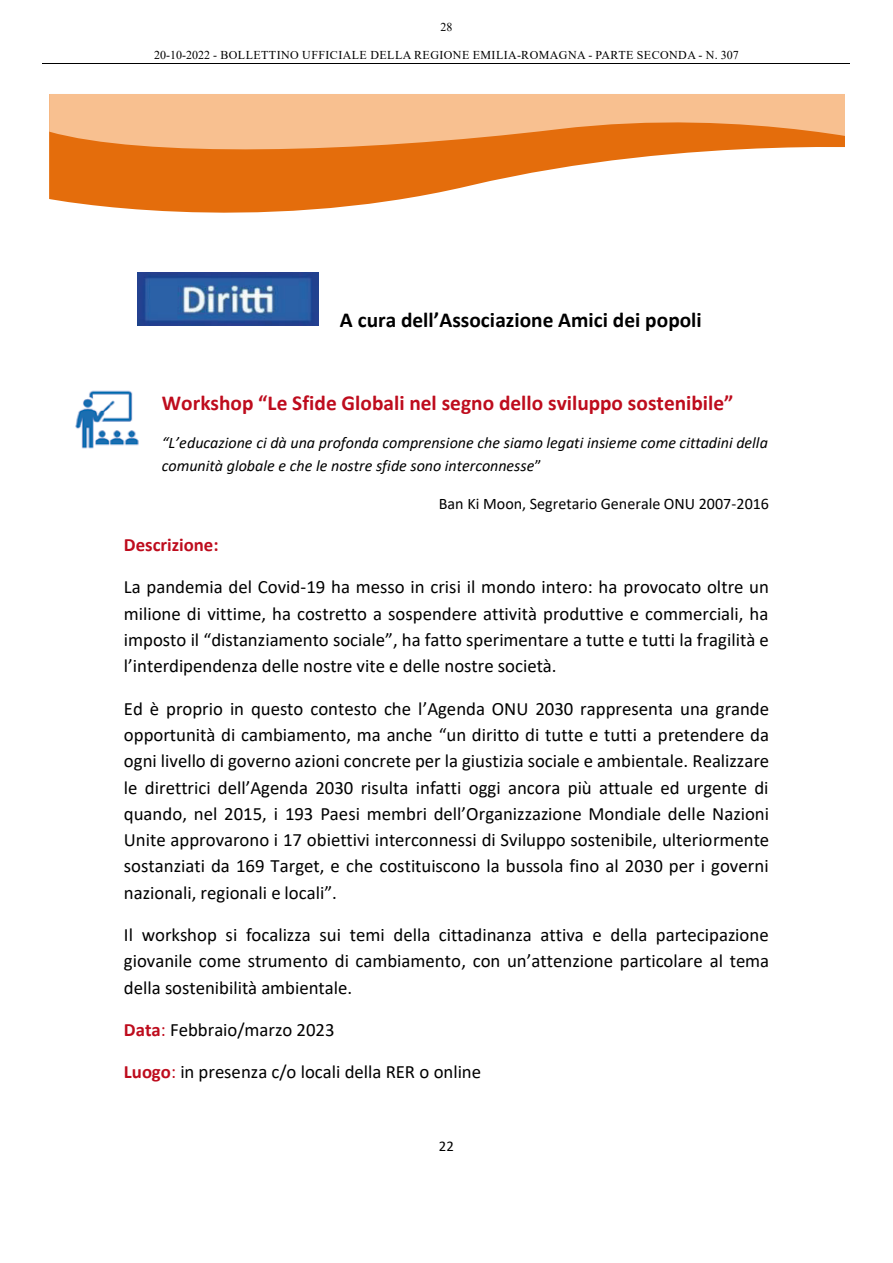
<style>
.page{position:relative;width:893px;height:1263px;background:#fff}
.page>*{position:absolute;margin:0;border:0;box-sizing:border-box;transform-origin:0 0}
.t1{font:700 21.3px "Calibri";color:#be0c1d}
.t2{font:700 21.3px "Calibri";color:#000}
.t3{font:18.75px/26.2px "Calibri";color:#000;text-align:justify}
.t4{font:700 18.75px "Calibri";color:#be0c1d}
.t5{font:italic 16.05px/22.5px "Calibri";color:#000}
.t6{font:16.05px "Calibri";color:#000}
.t7{font:14.85px "Calibri";color:#000}
.t8{font:12px "Times New Roman";letter-spacing:.035em;color:#000}
.s1{font-style:normal}
.s2{font-weight:700;color:#be0c1d}
.s3{color:#be0c1d}
</style>
<div class="page">
<hr style="left:43px;top:64px;width:807px;height:1px;background:#000">
<svg style="left:49px;top:158px;width:584px;height:55px;fill:#e46d0c"></svg>
<svg style="left:49px;top:94px;width:796px;height:64px;background:#f2a96c"></svg>
<img style="left:137px;top:272px;width:181px;height:54px">
<img style="left:75px;top:390px;width:64px;height:59px">
<svg style="left:124px;top:448px;width:15px;height:1px"></svg>
<p class="t8" style="left:440px;top:19px;width:13px">28</p>
<p class="t8" style="left:154px;top:47px;width:586px">20-10-2022 - BOLLETTINO UFFICIALE DELLA REGIONE EMILIA-ROMAGNA - PARTE SECONDA - N. 307</p>
<p class="t2" style="left:340px;top:305px;width:363px">A cura dell’Associazione Amici dei popoli</p>
<p class="t1" style="left:162px;top:388px;width:573px">Workshop “Le Sfide Globali nel segno dello sviluppo sostenibile”</p>
<p class="t5" style="left:162px;top:431px;width:608px">“L’educazione ci dà una profonda comprensione che siamo legati insieme come cittadini della comunità globale e che le nostre sfide sono interconnesse<span class="s1">”</span></p>
<p class="t6" style="left:439px;top:493px;width:332px">Ban Ki Moon, Segretario Generale ONU 2007-2016</p>
<p class="t4" style="left:124px;top:531px;width:96px">Descrizione:</p>
<p class="t3" style="left:124px;top:573px;width:646px">La pandemia del Covid-19 ha messo in crisi il mondo intero: ha provocato oltre un milione di vittime, ha costretto a sospendere attività produttive e commerciali, ha imposto il “distanziamento sociale”, ha fatto sperimentare a tutte e tutti la fragilità e l’interdipendenza delle nostre vite e delle nostre società.</p>
<p class="t3" style="left:124px;top:695px;width:647px">Ed è proprio in questo contesto che l’Agenda ONU 2030 rappresenta una grande opportunità di cambiamento, ma anche “un diritto di tutte e tutti a pretendere da ogni livello di governo azioni concrete per la giustizia sociale e ambientale. Realizzare le direttrici dell’Agenda 2030 risulta infatti oggi ancora più attuale ed urgente di quando, nel 2015, i 193 Paesi membri dell’Organizzazione Mondiale delle Nazioni Unite approvarono i 17 obiettivi interconnessi di Sviluppo sostenibile, ulteriormente sostanziati da 169 Target, e che costituiscono la bussola fino al 2030 per i governi nazionali, regionali e locali”.</p>
<p class="t3" style="left:124px;top:921px;width:647px">Il workshop si focalizza sui temi della cittadinanza attiva e della partecipazione giovanile come strumento di cambiamento, con un’attenzione particolare al tema della sostenibilità ambientale.</p>
<p class="t3" style="left:124px;top:1016px;width:212px"><span class="s2">Data</span><span class="s3">:</span> Febbraio/marzo 2023</p>
<p class="t3" style="left:124px;top:1059px;width:359px"><span class="s2">Luogo</span><span class="s3">:</span> in presenza c/o locali della RER o online</p>
<p class="t7" style="left:439px;top:1136px;width:17px">22</p>
</div>
